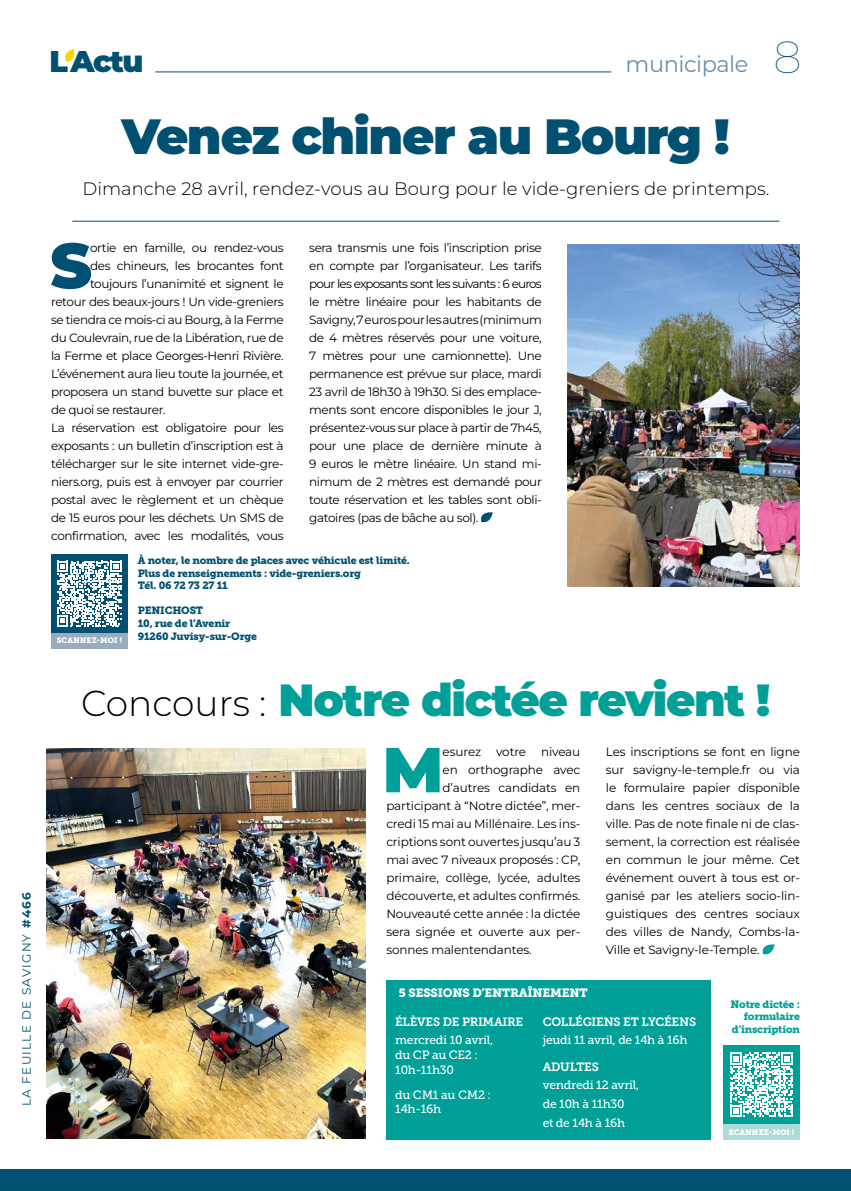
<style>
.page{position:relative;width:851px;height:1191px;background:#fff}
.page>*{position:absolute;margin:0;border:0;box-sizing:border-box;transform-origin:0 0}
.t1{font:900 63.45px "Montserrat";color:#005171}
.t2{font:900 63.45px "Montserrat";color:#00a098}
.t3{font:900 49.5px "Montserrat";letter-spacing:-.03em;color:#005171}
.t4{font:900 45px "Montserrat";letter-spacing:-.03em;color:#00a098}
.t5{font:900 30px "Montserrat";color:#005171}
.t6{font:22.5px "Montserrat";letter-spacing:-.02em;color:#6f90a9}
.t7{font:300 18px "Montserrat";color:#000}
.t8{font:12px/18px "Montserrat";letter-spacing:-.03em;color:#000;text-align:justify}
.t9{font:12px "Montserrat";letter-spacing:-.01em;color:#000}
.t10{font:12px/14.5px "Museo Slab 500";letter-spacing:-.02em;color:#fff}
.t11{font:12px "Museo Slab 700";letter-spacing:-.02em;color:#fff}
.t12{font:12px "Museo Slab 900";letter-spacing:-.02em;color:#fff}
.t13{font:12px "Montserrat";letter-spacing:.1em;color:#005171}
.t14{font:10.5px/12.6px "Museo Slab 900";letter-spacing:-.02em;color:#005171}
.t15{font:10.5px/12.6px "Museo Slab 900";letter-spacing:-.02em;color:#00a098;text-align:right}
.t16{font:7.8px "Museo Slab 900";color:#fff}
.s1{font-weight:700}
.s2{font-weight:100;font-size:45px;color:#005171}
.s3{font-weight:300;font-size:36px;color:#000}
</style>
<div class="page">
<svg style="left:64px;top:48px;width:11px;height:15px"></svg>
<div style="left:0;top:1169px;width:850px;height:22px;background:#005171"></div>
<hr style="left:155px;top:72px;width:456px;height:1px;background:#005171">
<hr style="left:72px;top:221px;width:707px;height:1px;background:#005171">
<svg style="left:481px;top:512px;width:11px;height:11px"></svg>
<img style="left:567px;top:244px;width:232px;height:343px">
<svg style="left:762px;top:944px;width:12px;height:11px"></svg>
<img style="left:47px;top:748px;width:318px;height:390px">
<div style="left:51px;top:632px;width:77px;height:16px;background:#98acc0"></div>
<div style="left:51px;top:554px;width:77px;height:78px;background:#005171"></div>
<svg style="left:57px;top:561px;width:64px;height:65px"></svg>
<div style="left:386px;top:979px;width:324px;height:160px;background:#00a098"></div>
<div style="left:723px;top:1123px;width:76px;height:16px;background:#acdad7"></div>
<div style="left:723px;top:1045px;width:76px;height:78px;background:#00a098"></div>
<svg style="left:730px;top:1052px;width:63px;height:64px"></svg>
<p class="t13" style="left:19px;top:1106px;width:215px;rotate:-90deg">LA FEUILLE DE SAVIGNY <span class="s1">#466</span></p>
<h3 class="t5" style="left:49px;top:42px;width:95px">L'Actu</h3>
<h3 class="t6" style="left:625px;top:49px;width:177px">municipale <span class="s2">8</span></h3>
<h2 class="t3" style="left:121px;top:103px;width:609px">Venez chiner au Bourg !</h2>
<h3 class="t7" style="left:82px;top:177px;width:688px">Dimanche 28 avril, rendez-vous au Bourg pour le vide-greniers de printemps.</h3>
<h1 class="t1" style="left:50px;top:223px;width:43px">S</h1>
<p class="t8" style="left:90px;top:238px;width:195px">ortie en famille, ou rendez-vous</p>
<p class="t8" style="left:90px;top:256px;width:195px">des chineurs, les brocantes font</p>
<p class="t8" style="left:90px;top:274px;width:195px">toujours l’unanimité et signent le</p>
<p class="t8" style="left:51px;top:292px;width:234px">retour des beaux-jours ! Un vide-greniers</p>
<p class="t8" style="left:51px;top:310px;width:234px">se tiendra ce mois-ci au Bourg, à la Ferme</p>
<p class="t8" style="left:51px;top:328px;width:234px">du Coulevrain, rue de la Libération, rue de</p>
<p class="t8" style="left:51px;top:346px;width:234px">la Ferme et place Georges-Henri Rivière.</p>
<p class="t8" style="left:51px;top:364px;width:234px">L’événement aura lieu toute la journée, et</p>
<p class="t8" style="left:51px;top:382px;width:234px">proposera un stand buvette sur place et</p>
<p class="t8" style="left:51px;top:400px;width:116px">de quoi se restaurer.</p>
<p class="t8" style="left:51px;top:418px;width:234px">La réservation est obligatoire pour les</p>
<p class="t8" style="left:51px;top:436px;width:234px">exposants : un bulletin d’inscription est à</p>
<p class="t8" style="left:51px;top:454px;width:234px">télécharger sur le site internet vide-gre-</p>
<p class="t8" style="left:51px;top:472px;width:234px">niers.org, puis est à envoyer par courrier</p>
<p class="t8" style="left:51px;top:490px;width:234px">postal avec le règlement et un chèque</p>
<p class="t8" style="left:51px;top:508px;width:234px">de 15 euros pour les déchets. Un SMS de</p>
<p class="t8" style="left:51px;top:526px;width:234px">confirmation, avec les modalités, vous</p>
<p class="t8" style="left:309px;top:238px;width:234px">sera transmis une fois l’inscription prise en compte par l’organisateur. Les tarifs pour les exposants sont les suivants : 6 euros le mètre linéaire pour les habitants de Savigny, 7 euros pour les autres (minimum de 4 mètres réservés pour une voiture, 7 mètres pour une camionnette). Une permanence est prévue sur place, mardi 23 avril de 18h30 à 19h30. Si des emplace&shy;ments sont encore disponibles le jour J, présentez-vous sur place à partir de 7h45, pour une place de dernière minute à 9 euros le mètre linéaire. Un stand mi&shy;nimum de 2 mètres est demandé pour toute réservation et les tables sont obli&shy;gatoires (pas de bâche au sol).</p>
<p class="t16" style="left:57px;top:636px;width:67px">SCANNEZ-MOI !</p>
<p class="t14" style="left:138px;top:554px;width:273px">À noter, le nombre de places avec véhicule est limité.<br>Plus de renseignements : vide-greniers.org<br>Tél. 06 72 73 27 11</p>
<p class="t14" style="left:138px;top:604px;width:121px">PENICHOST<br>10, rue de l’Avenir<br>91260 Juvisy-sur-Orge</p>
<h3 class="t4" style="left:81px;top:670px;width:690px"><span class="s3">Concours :</span> Notre dictée revient !</h3>
<h1 class="t2" style="left:382px;top:727px;width:62px">M</h1>
<p class="t9" style="left:442px;top:744px;width:139px">esurez votre niveau</p>
<p class="t8" style="left:605px;top:742px;width:195px">Les inscriptions se font en ligne sur savigny-le-temple.fr ou via le formulaire papier disponible dans les centres sociaux de la ville. Pas de note finale ni de clas&shy;sement, la correction est réalisée en commun le jour même. Cet événement ouvert à tous est or&shy;ganisé par les ateliers socio-lin&shy;guistiques des centres sociaux des villes de Nandy, Combs-la-Ville et Savigny-le-Temple.</p>
<p class="t9" style="left:442px;top:762px;width:139px">en orthographe avec</p>
<p class="t9" style="left:442px;top:780px;width:139px">d’autres candidats en</p>
<p class="t9" style="left:386px;top:798px;width:195px">participant à “Notre dictée”, mer-</p>
<p class="t9" style="left:386px;top:816px;width:195px">credi 15 mai au Millénaire. Les ins-</p>
<p class="t9" style="left:386px;top:834px;width:195px">criptions sont ouvertes jusqu’au 3</p>
<p class="t9" style="left:386px;top:852px;width:195px">mai avec 7 niveaux proposés : CP,</p>
<p class="t9" style="left:386px;top:870px;width:195px">primaire, collège, lycée, adultes</p>
<p class="t9" style="left:386px;top:888px;width:195px">découverte, et adultes confirmés.</p>
<p class="t9" style="left:386px;top:906px;width:195px">Nouveauté cette année : la dictée</p>
<p class="t9" style="left:386px;top:924px;width:195px">sera signée et ouverte aux per-</p>
<p class="t9" style="left:386px;top:942px;width:147px">sonnes malentendantes.</p>
<p class="t12" style="left:399px;top:985px;width:190px">5 SESSIONS D’ENTRAÎNEMENT</p>
<p class="t11" style="left:395px;top:1014px;width:129px">ÉLÈVES DE PRIMAIRE</p>
<p class="t10" style="left:395px;top:1033px;width:99px">mercredi 10 avril, du CP au CE2 :<br>10h-11h30</p>
<p class="t10" style="left:395px;top:1087px;width:97px">du CM1 au CM2 :<br>14h-16h</p>
<p class="t11" style="left:542px;top:1014px;width:155px">COLLÉGIENS ET LYCÉENS</p>
<p class="t10" style="left:542px;top:1033px;width:146px">jeudi 11 avril, de 14h à 16h</p>
<p class="t11" style="left:542px;top:1059px;width:58px">ADULTES</p>
<p class="t10" style="left:542px;top:1076px;width:98px;line-height:18.6px">vendredi 12 avril, de 10h à 11h30<br>et de 14h à 16h</p>
<p class="t15" style="left:730px;top:997px;width:71px">Notre dictée : formulaire d’inscription</p>
<p class="t16" style="left:728px;top:1127px;width:67px">SCANNEZ-MOI !</p>
</div>
